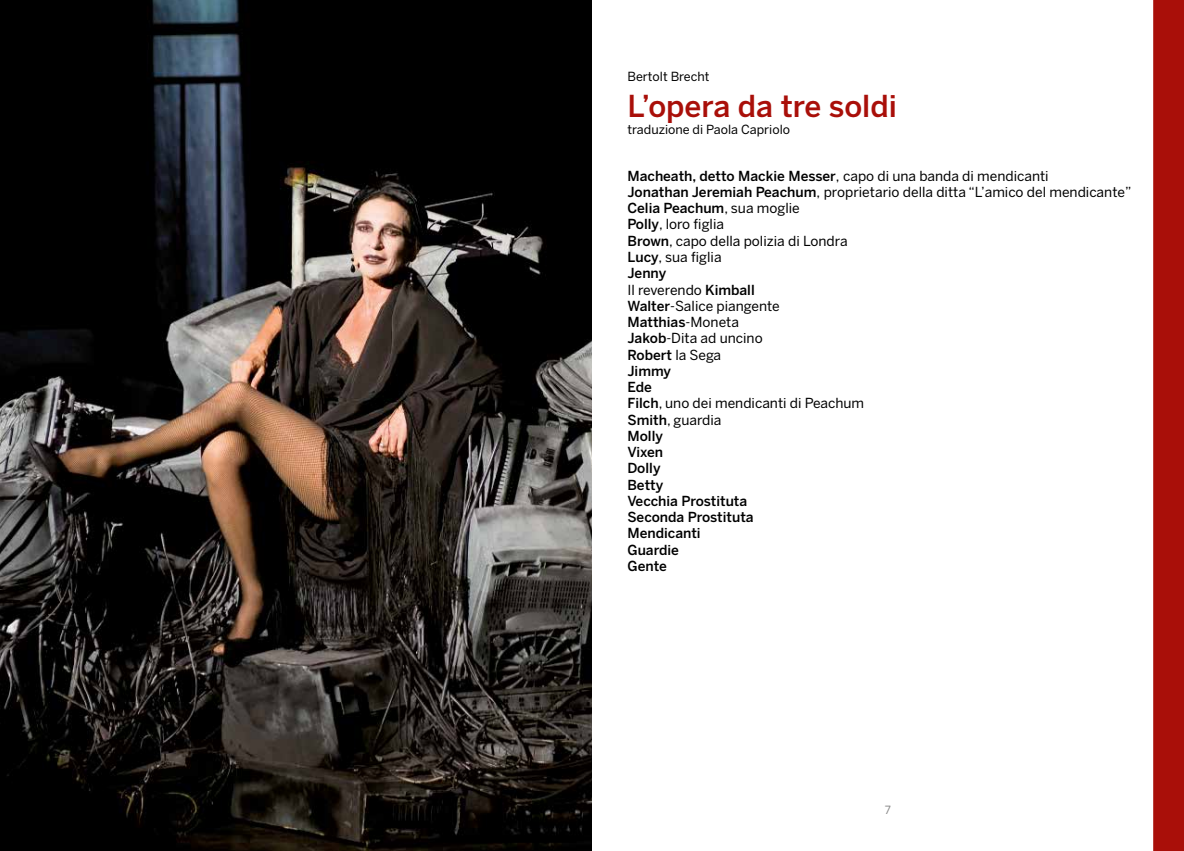
<style>
.page{position:relative;width:1184px;height:851px;background:#fff}
.page>*{position:absolute;margin:0;border:0;box-sizing:border-box;transform-origin:0 0}
.t1{font:500 30px "Benton Sans";color:#a90f09}
.t2{font:13.75px/16.2px "Benton Sans";color:#000}
.t3{font:12.5px "Benton Sans";color:#000}
.t4{font:11.25px "Benton Sans";color:#878787}
.s1{font-weight:500}
</style>
<div class="page">
<svg style="left:1153px;top:0;width:30px;height:850px;background:#ac1813"></svg>
<img style="left:0;top:0;width:592px;height:850px">
<p class="t3" style="left:627px;top:69px;width:84px">Bertolt Brecht</p>
<h1 class="t1" style="left:627px;top:88px;width:271px">L’opera da tre soldi</h1>
<p class="t3" style="left:627px;top:122px;width:164px">traduzione di Paola Capriolo</p>
<p class="t2" style="left:627px;top:167px;width:505px"><span class="s1">Macheath, detto Mackie Messer</span>, capo di una banda di mendicanti<br><span class="s1">Jonathan Jeremiah Peachum</span>, proprietario della ditta “L’amico del mendicante”<br><span class="s1">Celia Peachum</span>, sua moglie<br><span class="s1">Polly</span>, loro figlia<br><span class="s1">Brown</span>, capo della polizia di Londra<br><span class="s1">Lucy</span>, sua figlia<br><span class="s1">Jenny<br></span>Il reverendo <span class="s1">Kimball<br>Walter</span>-Salice piangente<br><span class="s1">Matthias</span>-Moneta<br><span class="s1">Jakob</span>-Dita ad uncino<br><span class="s1">Robert</span> la Sega<br><span class="s1">Jimmy<br>Ede<br>Filch</span>, uno dei mendicanti di Peachum<br><span class="s1">Smith</span>, guardia<br><span class="s1">Molly<br>Vixen<br>Dolly<br>Betty<br>Vecchia Prostituta<br>Seconda Prostituta<br>Mendicanti<br>Guardie<br>Gente</span></p>
<p class="t4" style="left:885px;top:803px;width:8px">7</p>
</div>
